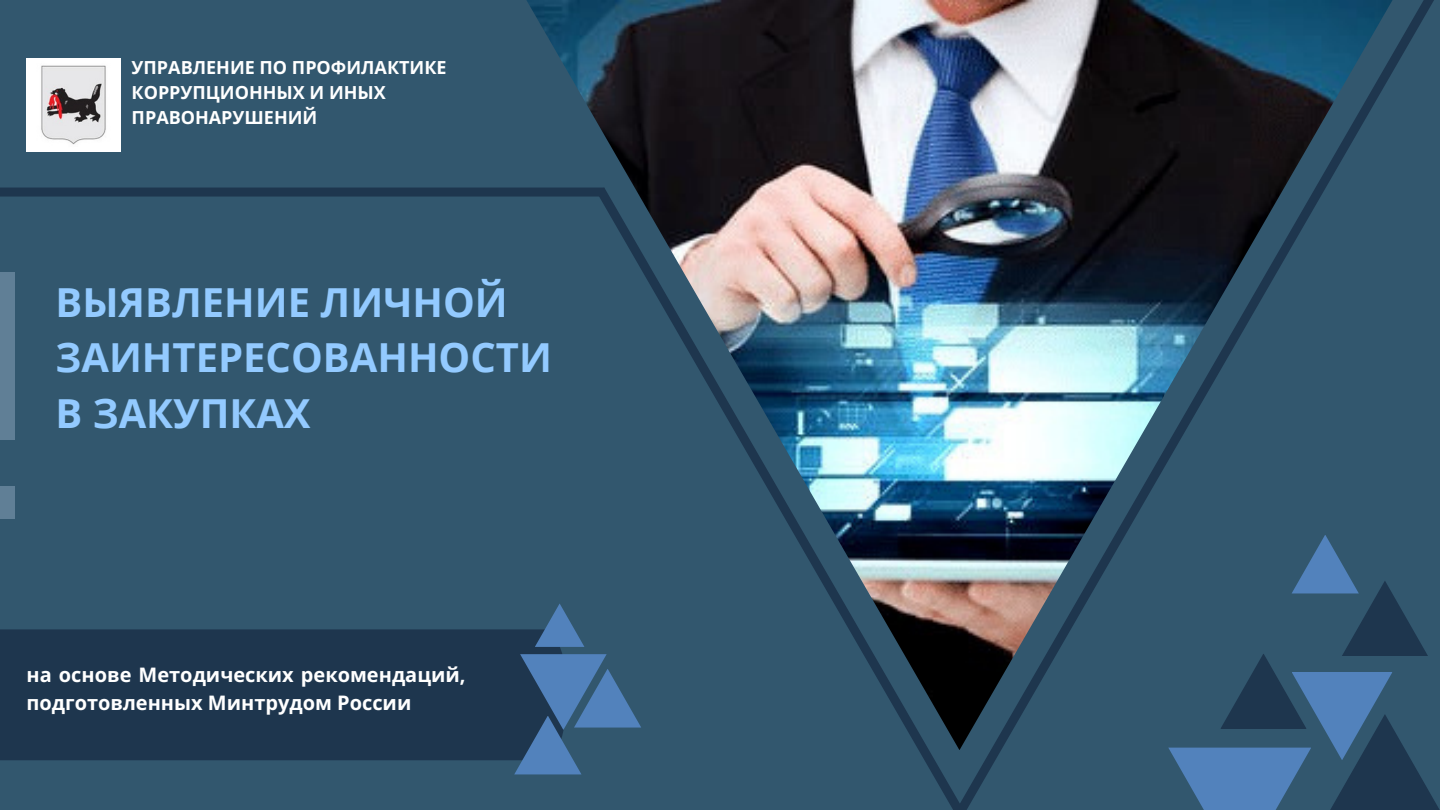
<style>
.page{position:relative;width:1440px;height:810px;background:#32576e}
.page>*{position:absolute;margin:0;border:0;box-sizing:border-box;transform-origin:0 0}
.t1{font:700 40px/55.5px "Noto Sans";color:#93caff}
.t2{font:700 20px/27.8px "Open Sans";color:#fff}
.t3{font:700 18px/24.8px "Open Sans";color:#fff}
</style>
<div class="page">
<img style="left:526px;top:0;width:422px;height:647px">
<div style="left:0;top:272px;width:15px;height:167px;background:#607f96"></div>
<div style="left:0;top:486px;width:15px;height:33px;background:#607f96"></div>
<div style="left:0;top:629px;width:567px;height:131px;background:#1e364e"></div>
<div style="left:0;top:188px;width:604px;height:9px;background:#1e364e"></div>
<img style="left:588px;top:177px;width:360px;height:624px">
<svg style="left:948px;top:0;width:486px;height:810px"></svg>
<svg style="left:1326px;top:714px;width:114px;height:96px;fill:#1e364e"></svg>
<svg style="left:1292px;top:672px;width:101px;height:88px;fill:#5282bc"></svg>
<svg style="left:1168px;top:748px;width:143px;height:62px;fill:#5282bc"></svg>
<svg style="left:1220px;top:653px;width:87px;height:76px"></svg>
<svg style="left:1342px;top:581px;width:86px;height:75px;fill:#1e364e"></svg>
<svg style="left:1292px;top:535px;width:67px;height:58px"></svg>
<svg style="left:514px;top:730px;width:67px;height:44px;fill:#5282bc"></svg>
<svg style="left:607px;top:669px;width:34px;height:59px"></svg>
<svg style="left:520px;top:654px;width:87px;height:76px;fill:#5282bc"></svg>
<svg style="left:535px;top:603px;width:49px;height:44px"></svg>
<img style="left:26px;top:58px;width:94px;height:94px">
<p class="t3" style="left:132px;top:55px;width:316px">УПРАВЛЕНИЕ ПО ПРОФИЛАКТИКЕ<br>КОРРУПЦИОННЫХ И ИНЫХ<br>ПРАВОНАРУШЕНИЙ</p>
<p class="t1" style="left:56px;top:274px;width:498px">ВЫЯВЛЕНИЕ ЛИЧНОЙ<br>ЗАИНТЕРЕСОВАННОСТИ<br>В ЗАКУПКАХ</p>
<p class="t2" style="left:26px;top:660px;width:441px">на основе Методических рекомендаций, подготовленных Минтрудом России</p>
</div>
